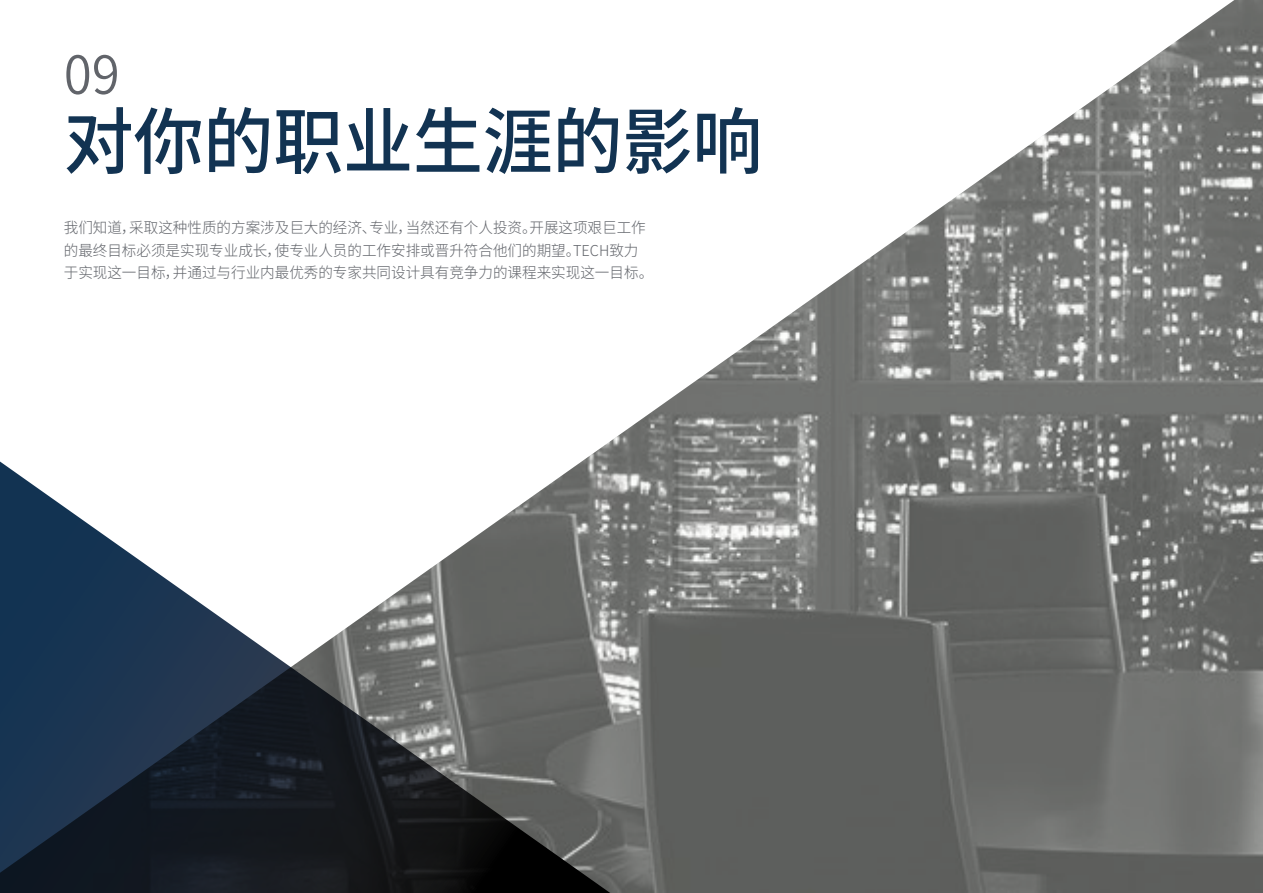
<style>
.page{position:relative;width:1263px;height:893px;background:#fff}
.page>*{position:absolute;margin:0;border:0;box-sizing:border-box;transform-origin:0 0}
.t1{font:500 72px "Source Han Sans CN";color:#123352}
.t2{font:52.5px "Source Han Sans CN";color:#61646a}
.t3{font:300 15px/22.5px "Source Han Sans CN";color:#61646a}
</style>
<div class="page">
<img style="left:604px;top:0;width:659px;height:893px">
<svg style="left:0;top:446px;width:640px;height:447px"></svg>
<h2 class="t2" style="left:64px;top:45px;width:57px">09</h2>
<h1 class="t1" style="left:64px;top:101px;width:700px">对你的职业生涯的影响</h1>
<p class="t3" style="left:64px;top:217px;width:591px">我们知道，采取这种性质的方案涉及巨大的经济、专业，当然还有个人投资。开展这项艰巨工作的最终目标必须是实现专业成长，使专业人员的工作安排或晋升符合他们的期望。TECH致力于实现这一目标，并通过与行业内最优秀的专家共同设计具有竞争力的课程来实现这一目标。</p>
</div>
